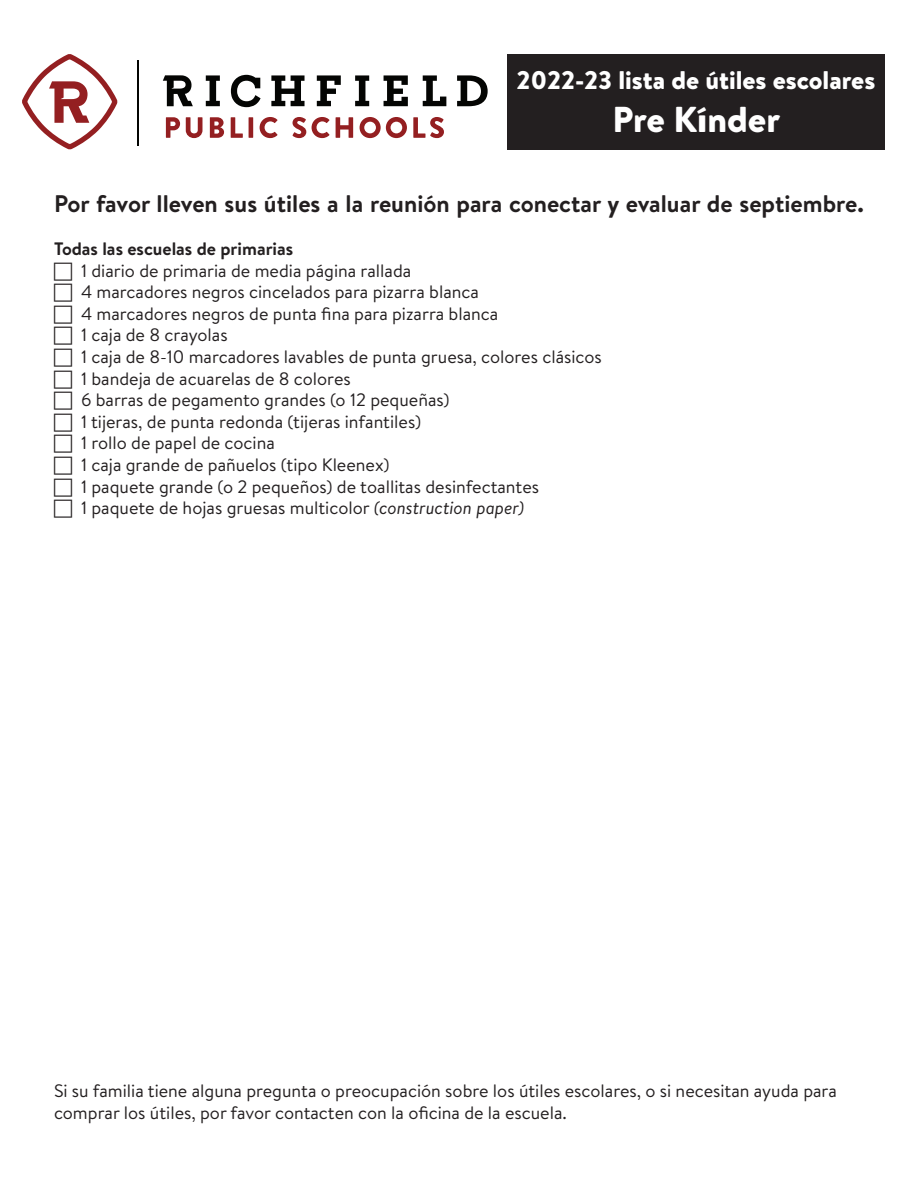
<style>
.page{position:relative;width:918px;height:1188px;background:#fff}
.page>*{position:absolute;margin:0;border:0;box-sizing:border-box;transform-origin:0 0}
.t1{font:900 36px "Brandon Text";color:#fff}
.t2{font:900 25.5px "Brandon Text";color:#fff}
.t3{font:700 24px "Brandon Text";color:#231f20}
.t4{font:18px/21.6px "Brandon Text";color:#231f20}
.t5{font:700 18px "Brandon Text";color:#231f20}
.s1{font-style:italic}
</style>
<div class="page">
<svg style="left:22px;top:54px;width:96px;height:95px"></svg>
<hr style="left:138px;top:60px;width:1px;height:85px;background:#040503">
<svg style="left:206px;top:75px;width:14px;height:31px"></svg>
<svg style="left:271px;top:75px;width:34px;height:31px"></svg>
<svg style="left:317px;top:75px;width:24px;height:31px"></svg>
<svg style="left:355px;top:75px;width:14px;height:31px"></svg>
<svg style="left:384px;top:75px;width:24px;height:31px"></svg>
<svg style="left:423px;top:75px;width:23px;height:31px"></svg>
<svg style="left:163px;top:75px;width:30px;height:31px"></svg>
<svg style="left:457px;top:75px;width:31px;height:31px"></svg>
<svg style="left:231px;top:75px;width:30px;height:32px"></svg>
<svg style="left:166px;top:117px;width:14px;height:21px"></svg>
<svg style="left:186px;top:117px;width:16px;height:21px"></svg>
<svg style="left:210px;top:117px;width:14px;height:21px"></svg>
<svg style="left:231px;top:117px;width:12px;height:21px"></svg>
<hr style="left:249px;top:117px;width:4px;height:21px;background:#941f21">
<svg style="left:260px;top:117px;width:18px;height:21px"></svg>
<svg style="left:292px;top:117px;width:14px;height:21px"></svg>
<svg style="left:312px;top:117px;width:18px;height:21px"></svg>
<svg style="left:336px;top:117px;width:17px;height:21px"></svg>
<svg style="left:360px;top:117px;width:47px;height:21px"></svg>
<svg style="left:413px;top:117px;width:31px;height:21px"></svg>
<div style="left:507px;top:54px;width:378px;height:95px;background:#231f20"></div>
<p class="t2" style="left:517px;top:62px;width:360px">2022-23 lista de útiles escolares</p>
<p class="t1" style="left:613px;top:94px;width:169px">Pre Kínder</p>
<p class="t3" style="left:54px;top:187px;width:811px">Por favor lleven sus útiles a la reunión para conectar y evaluar de septiembre.</p>
<p class="t5" style="left:54px;top:236px;width:241px">Todas las escuelas de primarias</p>
<p class="t4" style="left:81px;top:259px;width:332px">1 diario de primaria de media página rallada</p>
<p class="t4" style="left:81px;top:281px;width:399px">4 marcadores negros cincelados para pizarra blanca</p>
<p class="t4" style="left:81px;top:302px;width:419px">4 marcadores negros de punta fina para pizarra blanca</p>
<p class="t4" style="left:81px;top:324px;width:148px">1 caja de 8 crayolas</p>
<p class="t4" style="left:81px;top:345px;width:522px">1 caja de 8-10 marcadores lavables de punta gruesa, colores clásicos</p>
<p class="t4" style="left:81px;top:367px;width:271px">1 bandeja de acuarelas de 8 colores</p>
<p class="t4" style="left:81px;top:389px;width:370px">6 barras de pegamento grandes (o 12 pequeñas)</p>
<p class="t4" style="left:81px;top:410px;width:342px">1 tijeras, de punta redonda (tijeras infantiles)</p>
<p class="t4" style="left:81px;top:432px;width:195px">1 rollo de papel de cocina</p>
<p class="t4" style="left:81px;top:453px;width:310px">1 caja grande de pañuelos (tipo Kleenex)</p>
<p class="t4" style="left:81px;top:475px;width:460px">1 paquete grande (o 2 pequeños) de toallitas desinfectantes</p>
<p class="t4" style="left:81px;top:497px;width:445px">1 paquete de hojas gruesas multicolor <span class="s1">(construction paper)</span></p>
<p class="t4" style="left:54px;top:1080px;width:784px">Si su familia tiene alguna pregunta o preocupación sobre los útiles escolares, o si necesitan ayuda para comprar los útiles, por favor contacten con la oficina de la escuela.</p>
</div>
